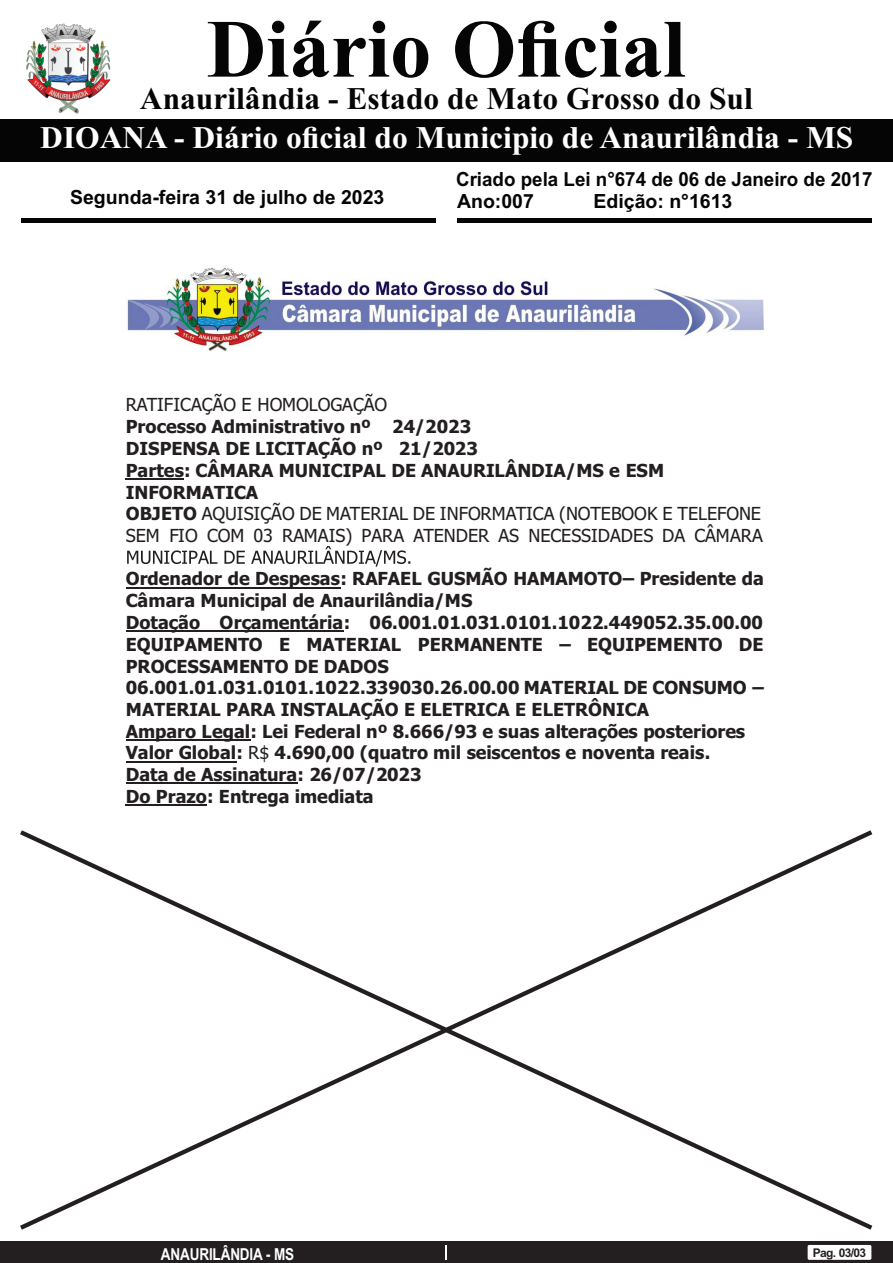
<style>
.page{position:relative;width:893px;height:1263px;background:#fff}
.page>*{position:absolute;margin:0;border:0;box-sizing:border-box;transform-origin:0 0}
.t1{font:700 82.5px "Times New Roman";color:#040504}
.t2{font:700 31.5px "Times New Roman";color:#fff}
.t3{font:700 31.5px "Times New Roman";color:#040504}
.t4{font:700 19.5px/21.8px "Arial";color:#040504;scale:.96 1}
.t5{font:700 19.5px "Arial";color:#040504}
.t6{font:700 18px/21.8px "Tahoma";color:#231f20}
.t7{font:18px "Tahoma";color:#231f20}
.t8{font:700 16.5px "Arial Narrow";letter-spacing:-.01em;color:#fff}
.t9{font:700 12px "Arial";letter-spacing:-.055em;color:#231f20}
.s1{font-weight:400}
</style>
<div class="page">
<div style="left:0;top:1242px;width:893px;height:21px;background:#231f20"></div>
<svg style="left:446px;top:1245px;width:1px;height:15px"></svg>
<div style="left:808px;top:1245px;width:63px;height:15px;background:#fff;border-radius:2px"></div>
<div style="left:0;top:119px;width:893px;height:42px;background:#040504"></div>
<hr style="left:21px;top:218px;width:415px;height:4px;background:#040504">
<hr style="left:457px;top:218px;width:415px;height:4px;background:#040504">
<img style="left:26px;top:23px;width:85px;height:91px">
<img style="left:127px;top:267px;width:636px;height:83px">
<hr style="left:126px;top:478px;width:58px;height:2px;background:#231f20">
<svg style="left:127px;top:546px;width:283px;height:21px"></svg>
<hr style="left:126px;top:587px;width:214px;height:2px;background:#231f20">
<hr style="left:126px;top:630px;width:218px;height:2px;background:#231f20">
<hr style="left:126px;top:739px;width:124px;height:2px;background:#231f20">
<hr style="left:126px;top:761px;width:110px;height:1px;background:#231f20">
<hr style="left:126px;top:782px;width:172px;height:2px;background:#231f20">
<hr style="left:126px;top:804px;width:81px;height:2px;background:#231f20">
<svg style="left:20px;top:830px;width:853px;height:400px"></svg>
<h1 class="t1" style="left:207px;top:21px;width:480px">Diário Oficial</h1>
<h2 class="t3" style="left:140px;top:88px;width:614px">Anaurilândia - Estado de Mato Grosso do Sul</h2>
<h2 class="t2" style="left:40px;top:126px;width:814px">DIOANA - Diário oficial do Municipio de Anaurilândia - MS</h2>
<p class="t5" style="left:70px;top:190px;width:316px">Segunda-feira 31 de julho de 2023</p>
<p class="t4" style="left:456px;top:170px;width:435px">Criado pela Lei n°674 de 06 de Janeiro de 2017<br>Ano:007</p>
<p class="t5" style="left:593px;top:193px;width:140px">Edição: n°1613</p>
<p class="t7" style="left:126px;top:398px;width:263px">RATIFICAÇÃO E HOMOLOGAÇÃO</p>
<p class="t6" style="left:126px;top:417px;width:638px">Processo Administrativo nº 24/2023<br>DISPENSA DE LICITAÇÃO nº 21/2023<br>Partes: CÂMARA MUNICIPAL DE ANAURILÂNDIA/MS e ESM INFORMATICA<br>OBJETO <span class="s1">AQUISIÇÃO DE MATERIAL DE INFORMATICA (NOTEBOOK E TELEFONE SEM FIO COM 03 RAMAIS) PARA ATENDER AS NECESSIDADES DA CÂMARA</span></p>
<p class="t6" style="left:126px;top:569px;width:640px">Ordenador de Despesas: RAFAEL GUSMÃO HAMAMOTO– Presidente da Câmara Municipal de Anaurilândia/MS<br>Dotação Orçamentária: 06.001.01.031.0101.1022.449052.35.00.00<br>EQUIPAMENTO E MATERIAL PERMANENTE – EQUIPEMENTO DE PROCESSAMENTO DE DADOS 06.001.01.031.0101.1022.339030.26.00.00 MATERIAL DE CONSUMO – MATERIAL PARA INSTALAÇÃO E ELETRICA E ELETRÔNICA<br>Amparo Legal: Lei Federal nº 8.666/93 e suas alterações posteriores Valor Global: <span class="s1">R$</span> 4.690,00 (quatro mil seiscentos e noventa reais.<br>Data de Assinatura: 26/07/2023<br>Do Prazo: Entrega imediata</p>
<p class="t8" style="left:161px;top:1248px;width:135px">ANAURILÂNDIA - MS</p>
<p class="t9" style="left:813px;top:1248px;width:55px">Pag. 03/03</p>
</div>
